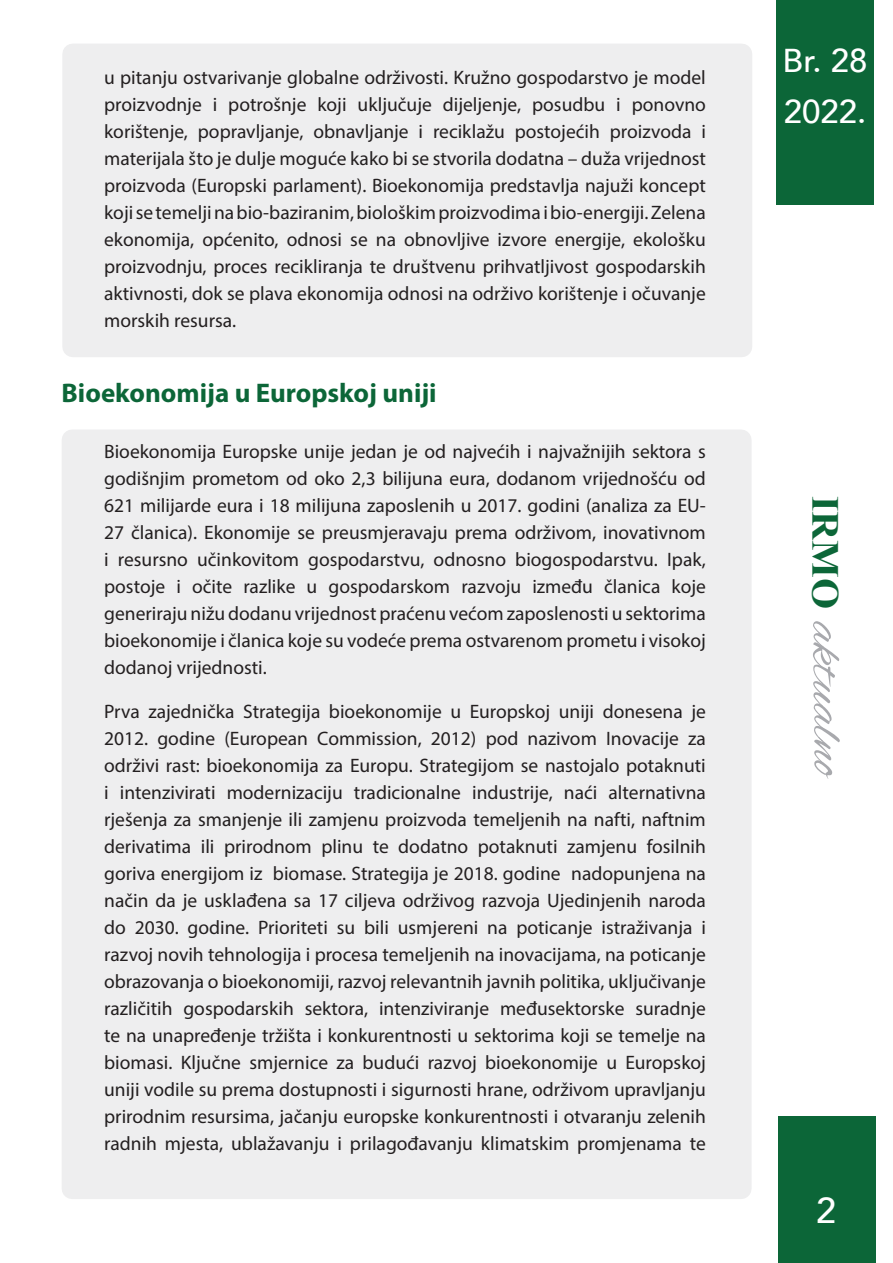
<style>
.page{position:relative;width:893px;height:1263px;background:#fff}
.page>*{position:absolute;margin:0;border:0;box-sizing:border-box;transform-origin:0 0}
.t1{font:51.3px "Alex Brush";color:#a8a9ad;scale:1.05 1}
.t2{font:500 36px "Avenir";color:#fff}
.t3{font:500 33px/51px "Avenir";color:#fff}
.Naslov{font:700 27px "Myriad Pro";color:#0c6638}
.Tekst{font:19.5px/27px "Myriad Pro";color:#231f20;text-align:justify}
.s1{font-family:"Times New Roman";font-weight:700;font-size:38.1px;color:#0c6638}
</style>
<div class="page">
<div style="left:778px;top:1116px;width:98px;height:147px;background:#0c6638"></div>
<div style="left:776px;top:0;width:98px;height:204px;background:#0c6638"></div>
<div style="left:62px;top:429px;width:690px;height:770px;background:#eeeeef"></div>
<div style="left:62px;top:44px;width:690px;height:313px;background:#eeeeef"></div>
<p class="Tekst" style="left:104px;top:63px;width:603px">u pitanju ostvarivanje globalne održivosti. Kružno gospodarstvo je model proizvodnje i potrošnje koji uključuje dijeljenje, posudbu i ponovno korištenje, popravljanje, obnavljanje i reciklažu postojećih proizvoda i materijala što je dulje moguće kako bi se stvorila dodatna – duža vrijednost proizvoda (Europski parlament). Bioekonomija predstavlja najuži koncept koji se temelji na bio-baziranim, biološkim proizvodima i bio-energiji. Zelena ekonomija, općenito, odnosi se na obnovljive izvore energije, ekološku proizvodnju, proces recikliranja te društvenu prihvatljivost gospodarskih aktivnosti, dok se plava ekonomija odnosi na održivo korištenje i očuvanje morskih resursa.</p>
<p class="Naslov" style="left:62px;top:375px;width:376px">Bioekonomija u Europskoj uniji</p>
<p class="Tekst" style="left:104px;top:438px;width:603px">Bioekonomija Europske unije jedan je od najvećih i najvažnijih sektora s godišnjim prometom od oko 2,3 bilijuna eura, dodanom vrijednošću od 621 milijarde eura i 18 milijuna zaposlenih u 2017. godini (analiza za EU-27 članica). Ekonomije se preusmjeravaju prema održivom, inovativnom i resursno učinkovitom gospodarstvu, odnosno biogospodarstvu. Ipak, postoje i očite razlike u gospodarskom razvoju između članica koje generiraju nižu dodanu vrijednost praćenu većom zaposlenosti u sektorima bioekonomije i članica koje su vodeće prema ostvarenom prometu i visokoj dodanoj vrijednosti.</p>
<p class="Tekst" style="left:104px;top:698px;width:603px">Prva zajednička Strategija bioekonomije u Europskoj uniji donesena je 2012. godine (European Commission, 2012) pod nazivom Inovacije za održivi rast: bioekonomija za Europu. Strategijom se nastojalo potaknuti i intenzivirati modernizaciju tradicionalne industrije, naći alternativna rješenja za smanjenje ili zamjenu proizvoda temeljenih na nafti, naftnim derivatima ili prirodnom plinu te dodatno potaknuti zamjenu fosilnih goriva energijom iz biomase. Strategija je 2018. godine nadopunjena na način da je usklađena sa 17 ciljeva održivog razvoja Ujedinjenih naroda do 2030. godine. Prioriteti su bili usmjereni na poticanje istraživanja i razvoj novih tehnologija i procesa temeljenih na inovacijama, na poticanje obrazovanja o bioekonomiji, razvoj relevantnih javnih politika, uključivanje različitih gospodarskih sektora, intenziviranje međusektorske suradnje te na unapređenje tržišta i konkurentnosti u sektorima koji se temelje na biomasi. Ključne smjernice za budući razvoj bioekonomije u Europskoj uniji vodile su prema dostupnosti i sigurnosti hrane, održivom upravljanju prirodnim resursima, jačanju europske konkurentnosti i otvaranju zelenih radnih mjesta, ublažavanju i prilagođavanju klimatskim promjenama te</p>
<h3 class="t3" style="left:783px;top:33px;width:87px">Br. 28<br>2022.</h3>
<h1 class="t1" style="left:856px;top:496px;width:272px;rotate:90deg"><span class="s1">IRMO</span> aktualno</h1>
<h2 class="t2" style="left:816px;top:1179px;width:22px">2</h2>
</div>
